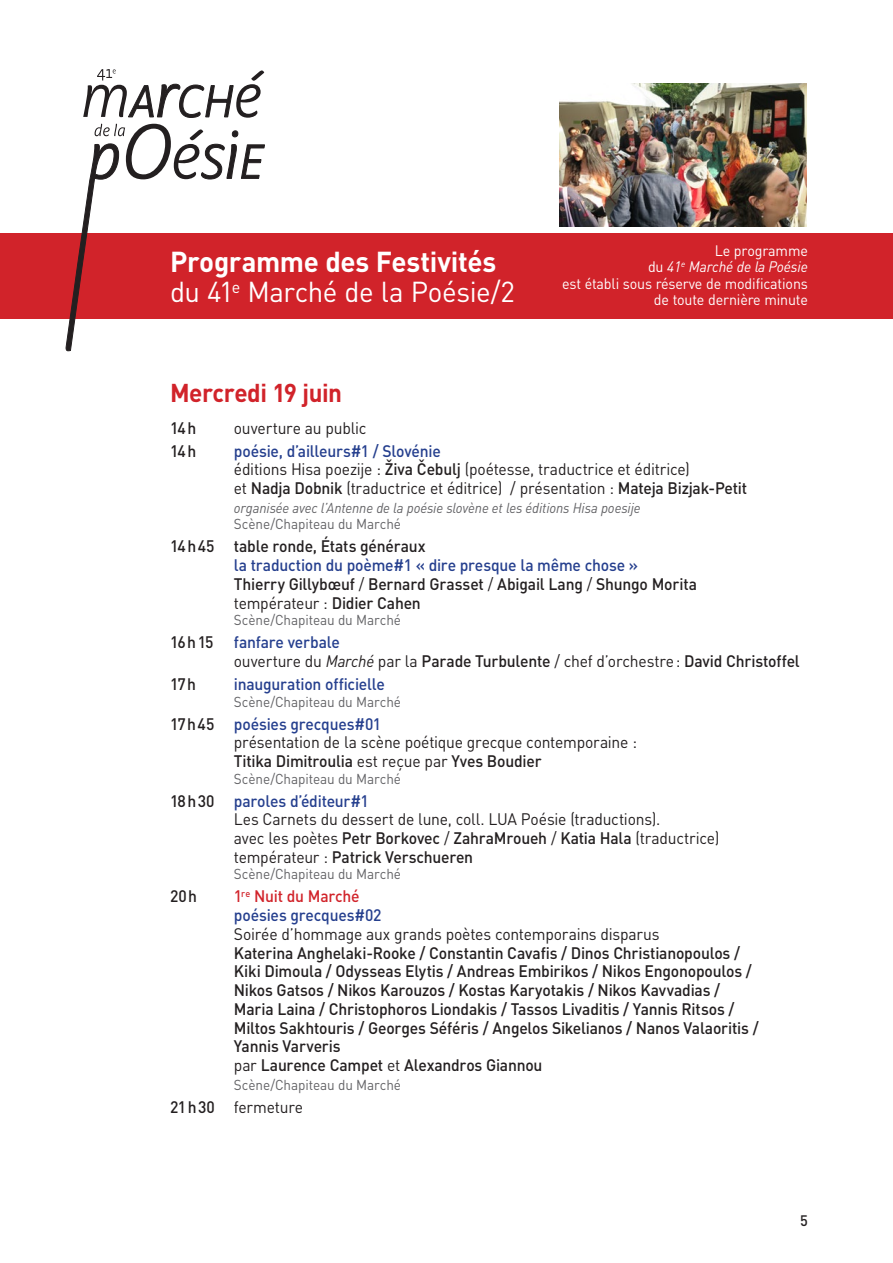
<style>
.page{position:relative;width:893px;height:1263px;background:#fff}
.page>*{position:absolute;margin:0;border:0;box-sizing:border-box;transform-origin:0 0}
.t1{font:28.5px "DIN Pro";letter-spacing:-.02em;color:#fff}
.t2{font:700 28.5px "DIN Pro";letter-spacing:-.01em;color:#fff}
.t3{font:700 25.5px "DIN Pro";letter-spacing:-.02em;color:#d1232a;scale:.95 1}
.t4{font:500 16.5px/18.8px "DIN Pro";letter-spacing:-.015em;color:#231f20;scale:.95 1}
.t5{font:16.5px/18.8px "DIN Pro";letter-spacing:-.015em;color:#231f20;scale:.95 1}
.t6{font:500 16.5px "DIN Pro";letter-spacing:-.015em;color:#253f8e;scale:.95 1}
.t7{font:15px/16.5px "DIN Pro";letter-spacing:-.01em;color:#fff;text-align:right;scale:.95 1}
.t8{font:italic 15px "DIN Pro";letter-spacing:-.01em;color:#fff;scale:.95 1}
.t9{font:500 15px "DIN Pro";color:#231f20}
.t10{font:14.25px "DIN Pro";letter-spacing:-.005em;color:#636366;scale:.95 1}
.t11{font:italic 14.25px/16.5px "DIN Pro";letter-spacing:-.01em;color:#636366;scale:.95 1}
.s1{font-style:normal}
.s2{font-weight:500;color:#253f8e}
.s3{font-weight:500}
.s4{color:#253f8e}
.s5{font-weight:400}
.s6{font-weight:400;font-style:italic}
.s7{color:#d1232a}
</style>
<div class="page">
<div style="left:0;top:234px;width:893px;height:85px;background:#d1232a"></div>
<img style="left:559px;top:84px;width:248px;height:142px">
<svg style="left:83px;top:69px;width:181px;height:49px"></svg>
<svg style="left:65px;top:124px;width:200px;height:228px"></svg>
<p class="t2" style="left:170px;top:243px;width:328px">Programme des Festivités</p>
<p class="t1" style="left:170px;top:273px;width:346px">du 41<sup>e</sup> Marché de la Poésie/2</p>
<p class="t7" style="left:715px;top:242px;width:100px">Le programme</p>
<p class="t8" style="left:648px;top:258px;width:170px"><span class="s1">du</span> 41<sup>e</sup> Marché de la Poésie</p>
<p class="t7" style="left:562px;top:275px;width:260px">est établi sous réserve de modifications de toute dernière minute</p>
<p class="t3" style="left:170px;top:376px;width:183px">Mercredi 19 juin</p>
<p class="t4" style="left:170px;top:418px;width:29px">14h</p>
<p class="t5" style="left:234px;top:418px;width:141px">ouverture au public</p>
<p class="t4" style="left:170px;top:441px;width:29px">14h</p>
<p class="t5" style="left:234px;top:441px;width:542px"><span class="s2">poésie, d’ailleurs#1 / Slovénie<br></span>éditions Hisa poezije : <span class="s3">Živa Čebulj</span> (poétesse, traductrice et éditrice)<br>et <span class="s3">Nadja Dobnik</span> (traductrice et éditrice) / présentation : <span class="s3">Mateja Bizjak-Petit</span></p>
<p class="t11" style="left:234px;top:499px;width:430px">organisée avec l’Antenne de la poésie slovène et les éditions Hisa poesije<br><span class="s1">Scène/Chapiteau du Marché</span></p>
<p class="t4" style="left:234px;top:536px;width:489px;text-indent:-64px">14h45 table ronde, États généraux<br><span class="s4">la traduction du poème#1 « dire presque la même chose »<br></span>Thierry Gillybœuf <span class="s5">/</span> Bernard Grasset <span class="s5">/</span> Abigail Lang <span class="s5">/</span> Shungo Morita <span class="s5">températeur :</span> Didier Cahen</p>
<p class="t10" style="left:234px;top:610px;width:178px">Scène/Chapiteau du Marché</p>
<p class="t4" style="left:234px;top:632px;width:597px;text-indent:-64px">16h15 <span class="s4">fanfare verbale<br></span><span class="s5">ouverture du</span> <span class="s6">Marché</span> <span class="s5">par la</span> Parade Turbulente <span class="s5">/ chef d’orchestre:</span> David Christoffel</p>
<p class="t4" style="left:170px;top:674px;width:29px">17h</p>
<p class="t6" style="left:234px;top:673px;width:160px">inauguration officielle</p>
<p class="t10" style="left:234px;top:692px;width:178px">Scène/Chapiteau du Marché</p>
<p class="t5" style="left:234px;top:713px;width:426px;text-indent:-64px"><span class="s3">17h45</span> <span class="s2">poésies grecques#01<br></span>présentation de la scène poétique grecque contemporaine :<br><span class="s3">Titika Dimitroulia</span> est reçue par <span class="s3">Yves Boudier</span></p>
<p class="t10" style="left:234px;top:769px;width:178px">Scène/Chapiteau du Marché</p>
<p class="t5" style="left:234px;top:790px;width:513px;text-indent:-64px"><span class="s3">18h30</span> <span class="s2">paroles d’éditeur#1<br></span>Les Carnets du dessert de lune, coll. LUA Poésie (traductions).<br>avec les poètes <span class="s3">Petr Borkovec</span> / <span class="s3">ZahraMroueh</span> / <span class="s3">Katia Hala</span> (traductrice) températeur : <span class="s3">Patrick Verschueren</span></p>
<p class="t10" style="left:234px;top:864px;width:178px">Scène/Chapiteau du Marché</p>
<p class="t4" style="left:170px;top:886px;width:30px">20h</p>
<p class="t4" style="left:234px;top:886px;width:554px"><span class="s7">1</span><sup>re</sup> <span class="s7">Nuit du Marché<br></span><span class="s4">poésies grecques#02<br></span><span class="s5">Soirée d’hommage aux grands poètes contemporains disparus<br></span>Katerina Anghelaki-Rooke / Constantin Cavafis / Dinos Christianopoulos / Kiki Dimoula / Odysseas Elytis / Andreas Embirikos / Nikos Engonopoulos / Nikos Gatsos / Nikos Karouzos / Kostas Karyotakis / Nikos Kavvadias / Maria Laina / Christophoros Liondakis / Tassos Livaditis / Yannis Ritsos / Miltos Sakhtouris / Georges Séféris / Angelos Sikelianos / Nanos Valaoritis / Yannis Varveris<br><span class="s5">par</span> Laurence Campet <span class="s5">et</span> Alexandros Giannou</p>
<p class="t10" style="left:234px;top:1075px;width:178px">Scène/Chapiteau du Marché</p>
<p class="t5" style="left:170px;top:1097px;width:142px"><span class="s3">21h30</span> fermeture</p>
<p class="t9" style="left:800px;top:1210px;width:9px">5</p>
</div>
